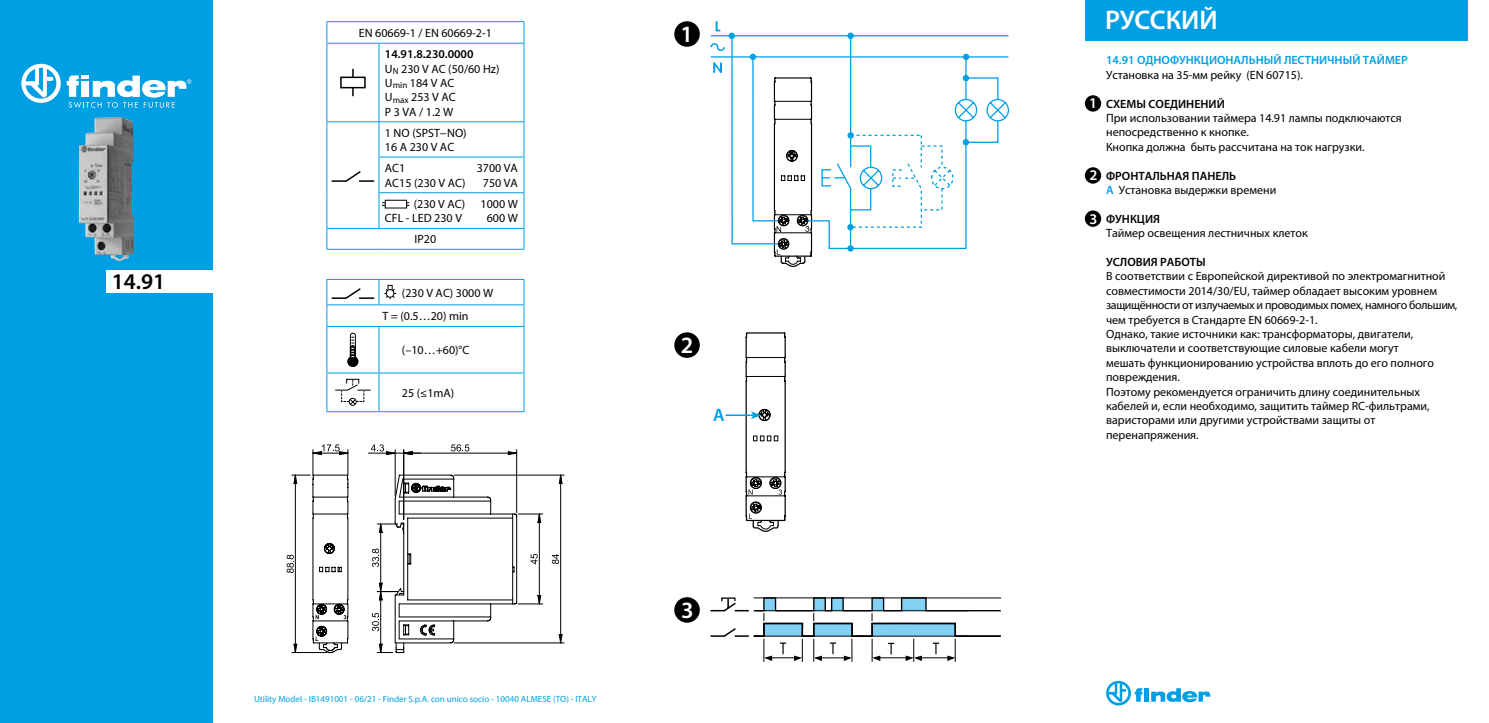
<style>
.page{position:relative;width:1489px;height:723px;background:#fff}
.page>*{position:absolute;margin:0;border:0;box-sizing:border-box;transform-origin:0 0}
.t1{font:600 27px "Myriad Pro";letter-spacing:-.005em;color:#fff}
.t2{font:600 23.4px "Myriad Pro";color:#fff}
.t3{font:600 22.5px "Myriad Pro";color:#000}
.t4{font:600 18px "Myriad Pro";color:#009fe3}
.t5{font:600 14.85px "Myriad Pro";color:#fff}
.t6{font:12px/14.4px "Myriad Pro";color:#000}
.t7{font:600 12px "Myriad Pro";color:#009fe3}
.t8{font:600 12px "Myriad Pro";color:#000}
.t9{font:9px "Myriad Pro";color:#009fe3}
.s1{font-weight:600}
.s2{font-weight:600;color:#009fe3}
</style>
<div class="page">
<hr style="left:312px;top:518px;width:1px;height:82px;background:#000">
<hr style="left:347px;top:518px;width:1px;height:82px;background:#000">
<hr style="left:454px;top:475px;width:110px;height:1px;background:#000">
<hr style="left:454px;top:643px;width:110px;height:1px;background:#000">
<svg style="left:552px;top:554px;width:7px;height:10px"></svg>
<svg style="left:559px;top:475px;width:3px;height:9px"></svg>
<svg style="left:559px;top:634px;width:3px;height:9px"></svg>
<hr style="left:560px;top:475px;width:1px;height:168px;background:#000">
<hr style="left:292px;top:652px;width:35px;height:1px;background:#000">
<svg style="left:286px;top:555px;width:8px;height:18px"></svg>
<svg style="left:292px;top:444px;width:56px;height:74px"></svg>
<svg style="left:294px;top:644px;width:3px;height:9px"></svg>
<hr style="left:295px;top:475px;width:1px;height:177px;background:#000">
<hr style="left:395px;top:450px;width:1px;height:45px;background:#000">
<svg style="left:371px;top:444px;width:24px;height:11px"></svg>
<hr style="left:368px;top:453px;width:52px;height:1px;background:#000">
<hr style="left:403px;top:450px;width:1px;height:69px;background:#000">
<hr style="left:516px;top:450px;width:1px;height:62px;background:#000">
<svg style="left:451px;top:444px;width:18px;height:7px"></svg>
<svg style="left:403px;top:451px;width:9px;height:4px"></svg>
<svg style="left:508px;top:451px;width:9px;height:4px"></svg>
<hr style="left:404px;top:453px;width:112px;height:1px;background:#000">
<svg style="left:372px;top:474px;width:171px;height:179px"></svg>
<svg style="left:312px;top:543px;width:36px;height:110px"></svg>
<hr style="left:326px;top:21px;width:53px;height:1px;background:#009fe3">
<svg style="left:326px;top:22px;width:1px;height:21px"></svg>
<hr style="left:379px;top:21px;width:145px;height:1px;background:#009fe3">
<svg style="left:523px;top:22px;width:1px;height:21px"></svg>
<hr style="left:326px;top:43px;width:53px;height:1px;background:#009fe3">
<hr style="left:326px;top:44px;width:1px;height:77px;background:#009fe3">
<hr style="left:379px;top:43px;width:145px;height:1px;background:#009fe3">
<hr style="left:378px;top:44px;width:1px;height:77px;background:#009fe3">
<hr style="left:523px;top:44px;width:1px;height:77px;background:#009fe3">
<hr style="left:326px;top:121px;width:53px;height:1px;background:#009fe3">
<hr style="left:326px;top:122px;width:1px;height:35px;background:#009fe3">
<hr style="left:379px;top:121px;width:145px;height:1px;background:#009fe3">
<hr style="left:378px;top:122px;width:1px;height:35px;background:#009fe3">
<hr style="left:523px;top:122px;width:1px;height:35px;background:#009fe3">
<hr style="left:326px;top:157px;width:1px;height:36px;background:#009fe3">
<hr style="left:378px;top:157px;width:146px;height:1px;background:#009fe3">
<hr style="left:378px;top:157px;width:1px;height:35px;background:#009fe3">
<hr style="left:523px;top:157px;width:1px;height:35px;background:#009fe3">
<hr style="left:326px;top:193px;width:1px;height:35px;background:#009fe3">
<hr style="left:378px;top:192px;width:146px;height:1px;background:#009fe3">
<hr style="left:378px;top:193px;width:1px;height:35px;background:#009fe3">
<hr style="left:523px;top:193px;width:1px;height:35px;background:#009fe3">
<hr style="left:326px;top:228px;width:53px;height:1px;background:#009fe3">
<svg style="left:326px;top:229px;width:1px;height:20px"></svg>
<hr style="left:379px;top:228px;width:145px;height:1px;background:#009fe3">
<svg style="left:523px;top:229px;width:1px;height:20px"></svg>
<hr style="left:326px;top:249px;width:53px;height:1px;background:#009fe3">
<hr style="left:379px;top:249px;width:145px;height:1px;background:#009fe3">
<hr style="left:352px;top:69px;width:2px;height:27px;background:#000">
<div style="left:341px;top:77px;width:24px;height:11px;background:#fff"></div>
<div style="left:340px;top:77px;width:26px;height:11px;border:2px solid #000"></div>
<svg style="left:331px;top:171px;width:43px;height:11px"></svg>
<svg style="left:382px;top:202px;width:27px;height:4px"></svg>
<div style="left:385px;top:200px;width:21px;height:8px;background:#fff"></div>
<div style="left:385px;top:200px;width:22px;height:8px;border:1px solid #000"></div>
<hr style="left:326px;top:279px;width:53px;height:1px;background:#009fe3">
<hr style="left:379px;top:279px;width:145px;height:1px;background:#009fe3">
<hr style="left:379px;top:304px;width:145px;height:1px;background:#009fe3">
<svg style="left:523px;top:280px;width:1px;height:46px"></svg>
<hr style="left:326px;top:326px;width:53px;height:1px;background:#009fe3">
<hr style="left:326px;top:327px;width:1px;height:46px;background:#009fe3">
<hr style="left:379px;top:326px;width:145px;height:1px;background:#009fe3">
<hr style="left:378px;top:327px;width:1px;height:46px;background:#009fe3">
<hr style="left:523px;top:327px;width:1px;height:46px;background:#009fe3">
<hr style="left:326px;top:373px;width:53px;height:1px;background:#009fe3">
<hr style="left:326px;top:373px;width:1px;height:38px;background:#009fe3">
<hr style="left:379px;top:373px;width:145px;height:1px;background:#009fe3">
<hr style="left:378px;top:373px;width:1px;height:38px;background:#009fe3">
<hr style="left:523px;top:373px;width:1px;height:38px;background:#009fe3">
<hr style="left:326px;top:411px;width:53px;height:1px;background:#009fe3">
<hr style="left:379px;top:411px;width:145px;height:1px;background:#009fe3">
<svg style="left:347px;top:333px;width:11px;height:34px"></svg>
<div style="left:346px;top:379px;width:13px;height:5px;border:1px solid #000"></div>
<div style="left:349px;top:398px;width:7px;height:8px;border:1px solid #000;border-radius:50%"></div>
<svg style="left:335px;top:380px;width:36px;height:25px"></svg>
<svg style="left:326px;top:280px;width:70px;height:46px"></svg>
<div style="left:386px;top:290px;width:8px;height:7px;background:#fff;border-radius:50%"></div>
<div style="left:386px;top:289px;width:8px;height:9px;border:1px solid #000;border-radius:50%"></div>
<svg style="left:710px;top:21px;width:299px;height:246px"></svg>
<hr style="left:725px;top:414px;width:28px;height:2px;background:#009fe3">
<svg style="left:745px;top:332px;width:40px;height:200px"></svg>
<svg style="left:710px;top:597px;width:291px;height:65px"></svg>
<div style="left:674px;top:21px;width:25px;height:26px;background:#000;border-radius:50%"></div>
<div style="left:674px;top:332px;width:25px;height:26px;background:#000;border-radius:50%"></div>
<div style="left:674px;top:597px;width:25px;height:26px;background:#000;border-radius:50%"></div>
<svg style="left:1106px;top:681px;width:104px;height:24px"></svg>
<div style="left:0;top:0;width:213px;height:723px;background:#009fe3"></div>
<div style="left:106px;top:270px;width:113px;height:22px;background:#fff"></div>
<svg style="left:21px;top:64px;width:40px;height:39px"></svg>
<svg style="left:67px;top:75px;width:124px;height:33px"></svg>
<img style="left:79px;top:117px;width:55px;height:144px">
<div style="left:1084px;top:95px;width:17px;height:17px;background:#000;border-radius:50%"></div>
<div style="left:1084px;top:167px;width:17px;height:17px;background:#000;border-radius:50%"></div>
<div style="left:1084px;top:210px;width:17px;height:17px;background:#000;border-radius:50%"></div>
<div style="left:1084px;top:0;width:383px;height:40px;background:#009fe3"></div>
<h3 class="t3" style="left:112px;top:267px;width:55px">14.91</h3>
<p class="t6" style="left:359px;top:26px;width:134px">EN 60669-1 / EN 60669-2-1</p>
<p class="t6" style="left:385px;top:47px;width:116px"><span class="s1">14.91.8.230.0000<br></span>U<sub>N</sub> 230 V AC (50/60 Hz)<br>U<sub>min</sub> 184 V AC<br>U<sub>max</sub> 253 V AC<br>P 3 VA / 1.2 W</p>
<p class="t6" style="left:385px;top:125px;width:83px">1 NO (SPST−NO)<br>16 A 230 V AC</p>
<p class="t6" style="left:385px;top:161px;width:22px">AC1</p>
<p class="t6" style="left:477px;top:161px;width:43px">3700 VA</p>
<p class="t6" style="left:385px;top:175px;width:82px">AC15 (230 V AC)</p>
<p class="t6" style="left:483px;top:175px;width:37px">750 VA</p>
<p class="t6" style="left:414px;top:196px;width:53px">(230 V AC)</p>
<p class="t6" style="left:480px;top:196px;width:39px">1000 W</p>
<p class="t6" style="left:385px;top:211px;width:79px">CFL - LED 230 V</p>
<p class="t6" style="left:487px;top:211px;width:33px">600 W</p>
<p class="t6" style="left:414px;top:232px;width:23px">IP20</p>
<p class="t6" style="left:382px;top:281px;width:112px;line-height:23.5px;text-indent:20px">(230 V AC) 3000 W<br>T = (0.5…20) min</p>
<p class="t6" style="left:402px;top:343px;width:69px">(–10…+60)°C</p>
<p class="t6" style="left:402px;top:385px;width:54px">25 (≤1mA)</p>
<p class="t9" style="left:254px;top:693px;width:344px">Utility Model - IB1491001 - 06/21 - Finder S.p.A. con unico socio - 10040 ALMESE (TO) - ITALY</p>
<h2 class="t2" style="left:680px;top:19px;width:14px">1</h2>
<h2 class="t2" style="left:681px;top:330px;width:14px">2</h2>
<h3 class="t4" style="left:713px;top:403px;width:13px">A</h3>
<h2 class="t2" style="left:681px;top:595px;width:14px">3</h2>
<h1 class="t1" style="left:1104px;top:3px;width:114px">РУССКИЙ</h1>
<p class="t5" style="left:1088px;top:94px;width:9px">1</p>
<p class="t5" style="left:1089px;top:166px;width:9px">2</p>
<p class="t5" style="left:1089px;top:209px;width:9px">3</p>
<p class="t7" style="left:1106px;top:53px;width:303px">14.91 ОДНОФУНКЦИОНАЛЬНЫЙ ЛЕСТНИЧНЫЙ ТАЙМЕР</p>
<p class="t6" style="left:1106px;top:67px;width:198px">Установка на 35-мм рейку (EN 60715).</p>
<p class="t8" style="left:1106px;top:96px;width:120px">СХЕМЫ СОЕДИНЕНИЙ</p>
<p class="t6" style="left:1106px;top:110px;width:297px">При использовании таймера 14.91 лампы подключаются непосредственно к кнопке.<br>Кнопка должна быть рассчитана на ток нагрузки.</p>
<p class="t6" style="left:1106px;top:168px;width:172px"><span class="s1">ФРОНТАЛЬНАЯ ПАНЕЛЬ<br></span><span class="s2">A</span> Установка выдержки времени</p>
<p class="t8" style="left:1106px;top:211px;width:55px">ФУНКЦИЯ</p>
<p class="t6" style="left:1106px;top:226px;width:203px">Таймер освещения лестничных клеток</p>
<p class="t8" style="left:1106px;top:254px;width:101px">УСЛОВИЯ РАБОТЫ</p>
<p class="t6" style="left:1106px;top:269px;width:353px">В соответствии с Европейской директивой по электромагнитной совместимости 2014/30/EU, таймер обладает высоким уровнем защищённости от излучаемых и проводимых помех, намного большим, чем требуется в Стандарте EN 60669-2-1.<br>Однако, такие источники как: трансформаторы, двигатели, выключатели и соответствующие силовые кабели могут<br>мешать функционированию устройства вплоть до его полного повреждения.<br>Поэтому рекомендуется ограничить длину соединительных кабелей и, если необходимо, защитить таймер RC-фильтрами, варисторами или другими устройствами защиты от перенапряжения.</p>
</div>
